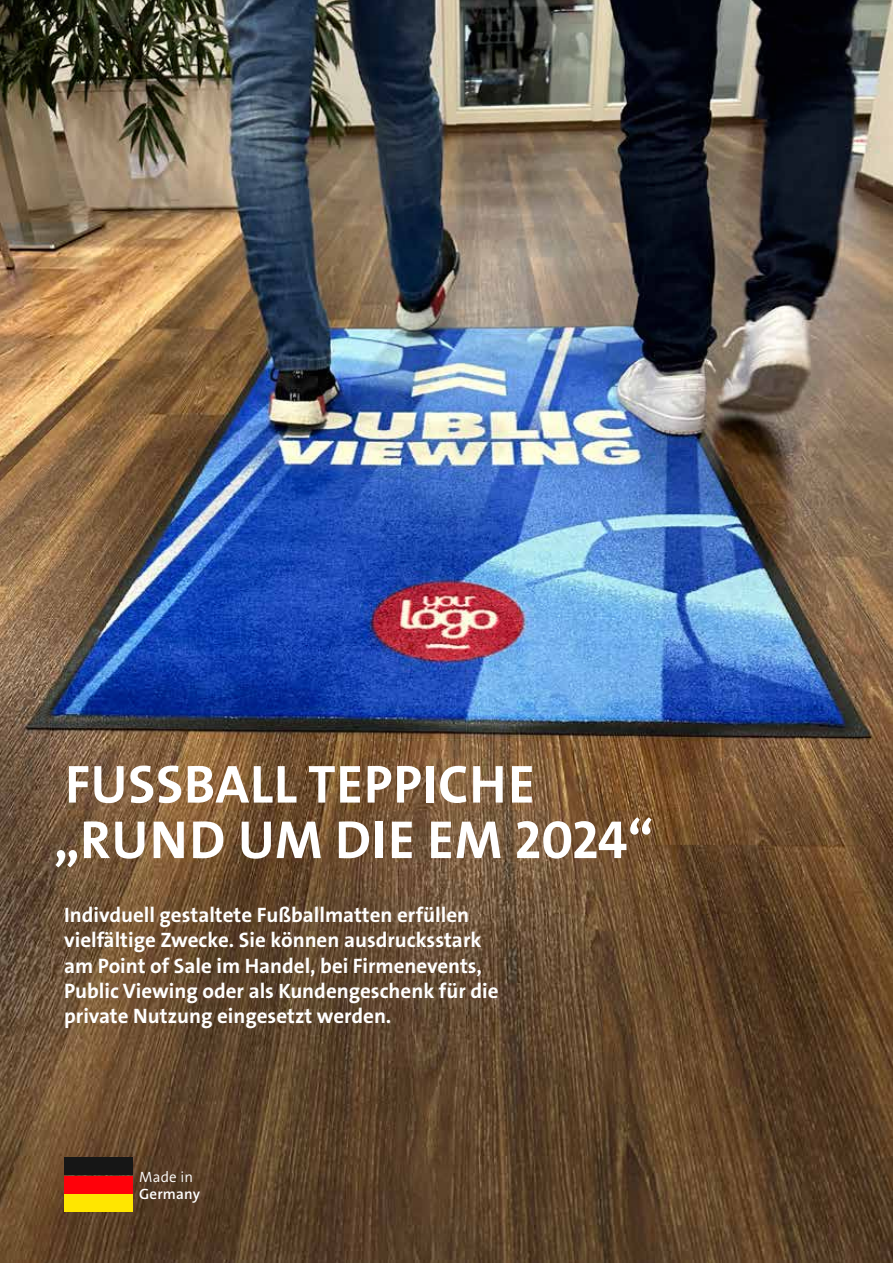
<style>
.page{position:relative;width:893px;height:1263px;background:#fff}
.page>*{position:absolute;margin:0;border:0;box-sizing:border-box;transform-origin:0 0}
.t1{font:54px/55.5px "The Sans LP7 Bld";letter-spacing:.015em;color:#fff}
.t2{font:700 21px/25.2px "The Sans Os F";color:#fff}
.t3{font:15px "The Sans LP6 Se Bld";letter-spacing:.01em;color:#fff}
.t4{font:15px "The Sans LP4 Se Lig";letter-spacing:.01em;color:#fff}
</style>
<div class="page">
<img style="left:0;top:0;width:893px;height:1263px">
<div style="left:64px;top:1195px;width:68px;height:17px;background:#ffe600"></div>
<div style="left:64px;top:1176px;width:68px;height:17px;background:#ff010a"></div>
<div style="left:64px;top:1158px;width:68px;height:17px;background:#161616"></div>
<h1 class="t1" style="left:54px;top:757px;width:602px">FUSSBALL TEPPICHE „RUND UM DIE EM 2024“</h1>
<p class="t2" style="left:64px;top:903px;width:436px">Indivduell gestaltete Fußballmatten erfüllen vielfältige Zwecke. Sie können ausdrucksstark am Point of Sale im Handel, bei Firmenevents, Public Viewing oder als Kundengeschenk für die private Nutzung eingesetzt werden.</p>
<p class="t4" style="left:139px;top:1167px;width:55px">Made in</p>
<p class="t3" style="left:139px;top:1184px;width:62px">Germany</p>
</div>
